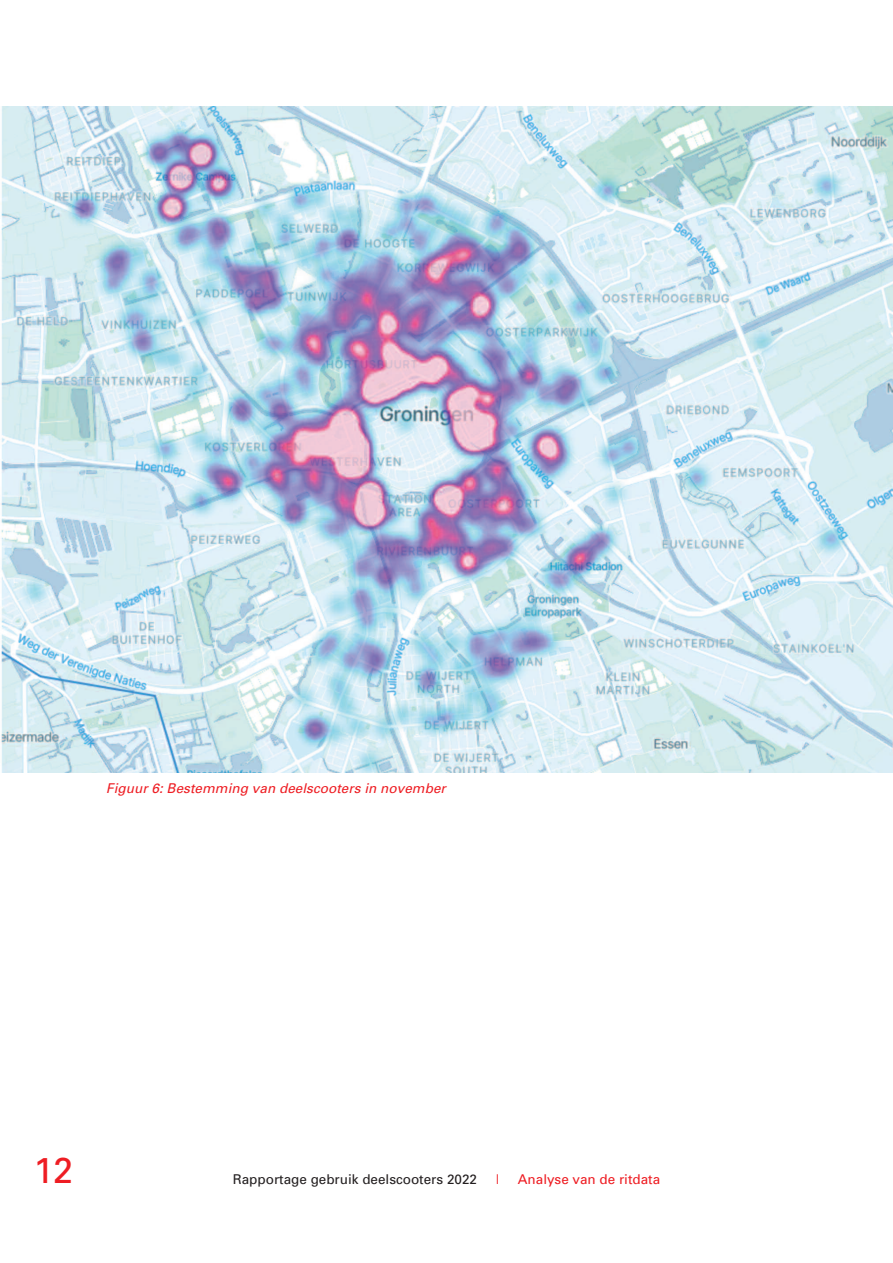
<style>
.page{position:relative;width:893px;height:1263px;background:#fff}
.page>*{position:absolute;margin:0;border:0;box-sizing:border-box;transform-origin:0 0}
.t1{font:36px "Univers";color:#ee1d23}
.t2{font:italic 13.5px "Univers";letter-spacing:.005em;color:#ee1d23}
.t3{font:13.5px "Univers";color:#231f20}
.t4{font:13.5px "Univers";color:#ee1d23}
</style>
<div class="page">
<img style="left:0;top:106px;width:893px;height:667px">
<p class="t2" style="left:106px;top:783px;width:341px">Figuur 6: Bestemming van deelscooters in november</p>
<h1 class="t1" style="left:33px;top:1157px;width:41px">12</h1>
<p class="t3" style="left:233px;top:1175px;width:246px">Rapportage gebruik deelscooters 2022</p>
<p class="t4" style="left:496px;top:1175px;width:5px">|</p>
<p class="t4" style="left:518px;top:1175px;width:144px">Analyse van de ritdata</p>
</div>
